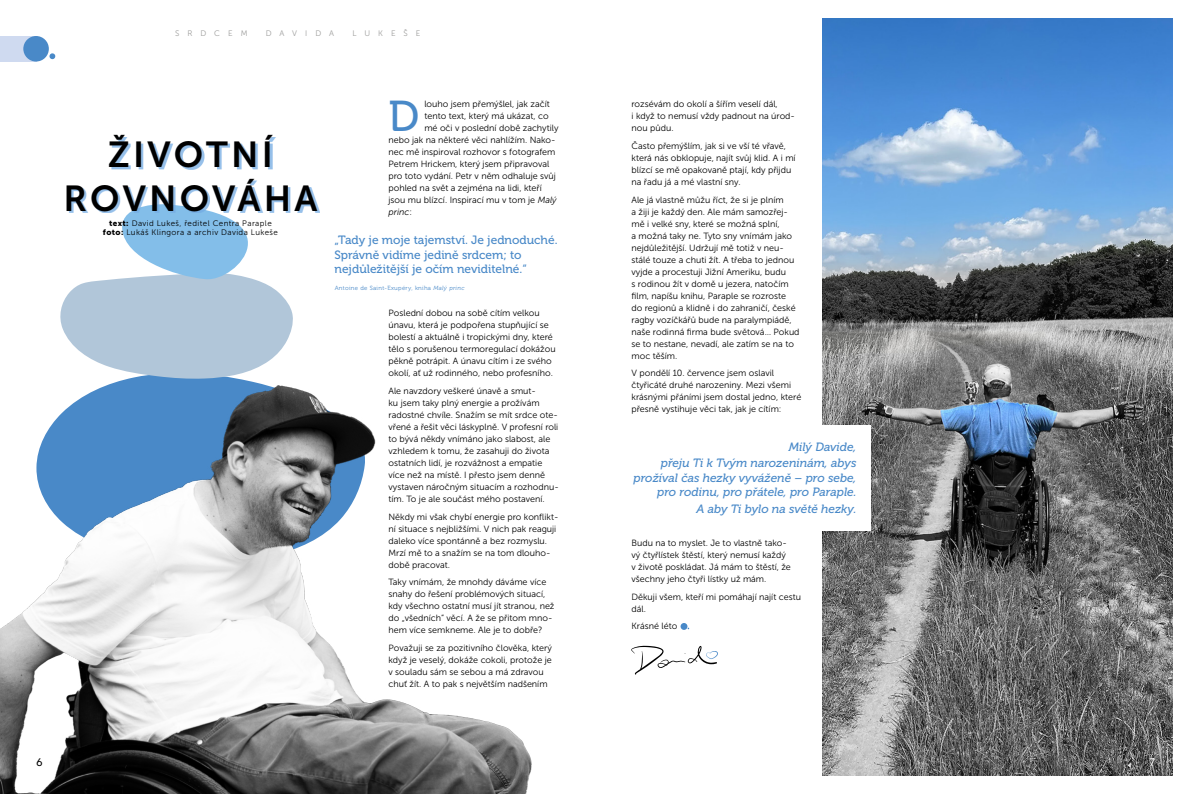
<style>
.page{position:relative;width:1191px;height:794px;background:#fff}
.page>*{position:absolute;margin:0;border:0;box-sizing:border-box;transform-origin:0 0}
.t1{font:43px "Museo 500";color:#4989c8}
.t2{font:36px/43.2px "Museo Sans 700";letter-spacing:.09em;color:#000;text-align:center}
.t3{font:italic 12px/16.7px "Museo 500";color:#4989c8;text-align:right}
.t4{font:12px/14.4px "Museo 500";color:#4989c8}
.t5{font:11px "Motif";color:#000}
.t6{font:11px "Motif";color:#fff}
.t7{font:9px/12px "Museo Sans 300";color:#000}
.t8{font:italic 9px "Museo Sans 300";color:#000}
.t9{font:8px/9.6px "Museo Sans 300";letter-spacing:.05em;color:#000;text-align:center}
.t10{font:8px "Museo Sans 300";letter-spacing:1em;color:#9d9d9c}
.t11{font:6px "Museo 300";letter-spacing:.05em;color:#4989c8}
.s1{font-family:"Museo Sans 900"}
.s2{font-style:italic}
.s3{font-style:normal}
</style>
<div class="page">
<svg style="left:113px;top:379px;width:144px;height:4px"></svg>
<svg style="left:60px;top:202px;width:233px;height:177px"></svg>
<img style="left:822px;top:18px;width:350px;height:757px">
<div style="left:625px;top:425px;width:246px;height:106px;background:#fff"></div>
<img style="left:0;top:383px;width:532px;height:411px">
<div style="left:69px;top:137px;width:251px;height:76px;background:#73abe3;opacity:.75"></div>
<svg style="left:631px;top:645px;width:87px;height:29px"></svg>
<div style="left:0;top:36px;width:36px;height:26px;background:#cfdaf0"></div>
<svg style="left:49px;top:53px;width:7px;height:6px"></svg>
<div style="left:23px;top:36px;width:26px;height:26px;background:#4989c8;border-radius:50%"></div>
<div style="left:680px;top:623px;width:7px;height:7px;background:#4989c8;border-radius:50%"></div>
<p class="t10" style="left:175px;top:29px;width:74px">SRDCEM</p>
<p class="t10" style="left:266px;top:29px;width:70px">DAVIDA</p>
<p class="t10" style="left:352px;top:29px;width:70px">LUKEŠE</p>
<h2 class="t2" style="left:63px;top:133px;width:255px">ŽIVOTNÍ<br>ROVNOVÁHA</h2>
<p class="t9" style="left:103px;top:218px;width:177px"><span class="s1">text:</span> David Lukeš, ředitel Centra Paraple <span class="s1">foto:</span> Lukáš Klingora a archiv Davida Lukeše</p>
<h1 class="t1" style="left:388px;top:93px;width:32px">D</h1>
<p class="t7" style="left:424px;top:98px;width:127px">louho jsem přemýšlel, jak začít</p>
<p class="t7" style="left:424px;top:110px;width:126px">tento text, který má ukázat, co</p>
<p class="t7" style="left:424px;top:122px;width:136px">mé oči v poslední době zachytily</p>
<p class="t7" style="left:388px;top:134px;width:169px">nebo jak na některé věci nahlížím. Nako-</p>
<p class="t7" style="left:388px;top:146px;width:168px">nec mě inspiroval rozhovor s fotografem</p>
<p class="t7" style="left:388px;top:158px;width:162px">Petrem Hrickem, který jsem připravoval</p>
<p class="t7" style="left:388px;top:170px;width:169px">pro toto vydání. Petr v něm odhaluje svůj</p>
<p class="t7" style="left:388px;top:182px;width:155px">pohled na svět a zejména na lidi, kteří</p>
<p class="t7" style="left:388px;top:194px;width:170px">jsou mu blízcí. Inspirací mu v tom je <span class="s2">Malý</span></p>
<p class="t8" style="left:388px;top:207px;width:25px">princ<span class="s3">:</span></p>
<h3 class="t4" style="left:334px;top:233px;width:225px">„Tady je moje tajemství. Je jednoduché.<br>Správně vidíme jedině srdcem; to nejdůležitější je očím neviditelné.“</h3>
<p class="t11" style="left:335px;top:284px;width:131px">Antoine de Saint-Exupéry, kniha <span class="s2">Malý princ</span></p>
<p class="t7" style="left:388px;top:307px;width:169px">Poslední dobou na sobě cítím velkou únavu, která je podpořena stupňující se bolestí a aktuálně i tropickými dny, které tělo s porušenou termoregulací dokážou pěkně potrápit. A únavu cítím i ze svého okolí, ať už rodinného, nebo profesního.</p>
<p class="t7" style="left:388px;top:385px;width:172px">Ale navzdory veškeré únavě a smut-<br>ku jsem taky plný energie a prožívám radostné chvíle. Snažím se mít srdce ote&shy;vřené a řešit věci láskyplně. V profesní roli to bývá někdy vnímáno jako slabost, ale vzhledem k tomu, že zasahuji do života ostatních lidí, je rozvážnost a empatie více než na místě. I přesto jsem denně vystaven náročným situacím a rozhodnu&shy;tím. To je ale součást mého postavení.</p>
<p class="t7" style="left:388px;top:510px;width:171px">Někdy mi však chybí energie pro konflikt&shy;ní situace s nejbližšími. V nich pak reaguji daleko více spontánně a bez rozmyslu.<br>Mrzí mě to a snažím se na tom dlouho&shy;době pracovat.</p>
<p class="t7" style="left:388px;top:576px;width:168px">Taky vnímám, že mnohdy dáváme více snahy do řešení problémových situací, kdy všechno ostatní musí jít stranou, než do „všedních“ věcí. A že se přitom mno&shy;hem více semkneme. Ale je to dobře?</p>
<p class="t7" style="left:388px;top:642px;width:165px">Považuji se za pozitivního člověka, který když je veselý, dokáže cokoli, protože je v souladu sám se sebou a má zdravou chuť žít. A to pak s největším nadšením</p>
<p class="t5" style="left:36px;top:756px;width:8px">6</p>
<p class="t7" style="left:631px;top:98px;width:165px">rozsévám do okolí a šířím veselí dál,<br>i když to nemusí vždy padnout na úrod&shy;nou půdu.</p>
<p class="t7" style="left:631px;top:140px;width:166px">Často přemýšlím, jak si ve vší té vřavě, která nás obklopuje, najít svůj klid. A i mí blízcí se mě opakovaně ptají, kdy přijdu na řadu já a mé vlastní sny.</p>
<p class="t7" style="left:631px;top:194px;width:170px">Ale já vlastně můžu říct, že si je plním<br>a žiji je každý den. Ale mám samozřej&shy;mě i velké sny, které se možná splní,<br>a možná taky ne. Tyto sny vnímám jako nejdůležitější. Udržují mě totiž v neu&shy;stálé touze a chuti žít. A třeba to jednou vyjde a procestuji Jižní Ameriku, budu<br>s rodinou žít v domě u jezera, natočím film, napíšu knihu, Paraple se rozroste<br>do regionů a klidně i do zahraničí, české ragby vozíčkářů bude na paralympiádě, naše rodinná firma bude světová… Pokud se to nestane, nevadí, ale zatím se na to moc těším.</p>
<p class="t7" style="left:631px;top:367px;width:171px">V pondělí 10. července jsem oslavil čtyřicáté druhé narozeniny. Mezi všemi krásnými přáními jsem dostal jedno, které přesně vystihuje věci tak, jak je cítím:</p>
<h3 class="t3" style="left:661px;top:438px;width:197px">Milý Davide,<br>přeju Ti k Tvým narozeninám, abys</h3>
<h3 class="t3" style="left:633px;top:470px;width:224px;line-height:14.4px">prožíval čas hezky vyváženě – pro sebe, pro rodinu, pro přátele, pro Paraple.</h3>
<h3 class="t3" style="left:696px;top:500px;width:161px">A aby Ti bylo na světě hezky.</h3>
<p class="t7" style="left:631px;top:537px;width:161px">Budu na to myslet. Je to vlastně tako&shy;vý čtyřlístek štěstí, který nemusí každý v životě poskládat. Já mám to štěstí, že všechny jeho čtyři lístky už mám.</p>
<p class="t7" style="left:631px;top:591px;width:171px">Děkuji všem, kteří mi pomáhají najít cestu dál.</p>
<p class="t7" style="left:631px;top:620px;width:47px">Krásné léto</p>
<p class="t6" style="left:1149px;top:756px;width:7px">7</p>
</div>
